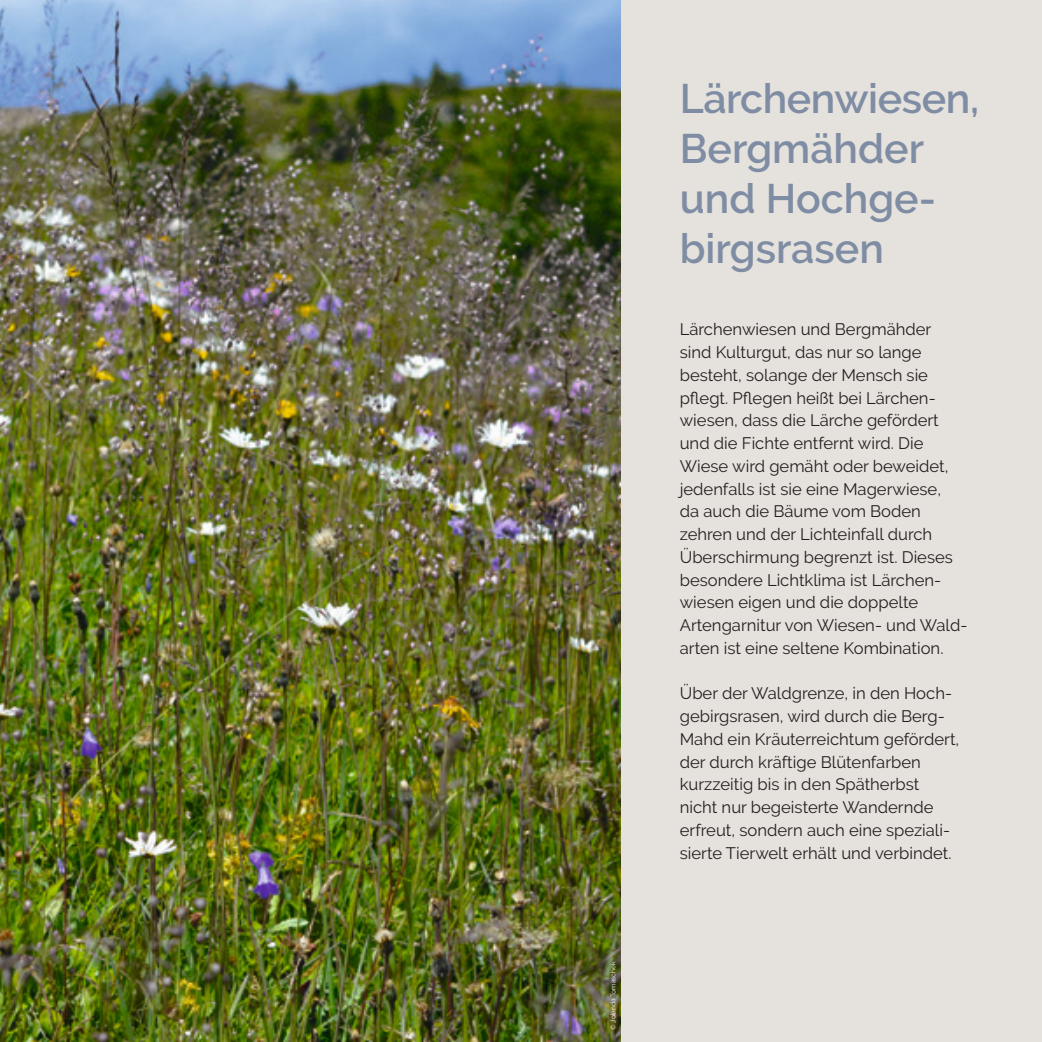
<style>
.page{position:relative;width:1042px;height:1042px;background:#fff}
.page>*{position:absolute;margin:0;border:0;box-sizing:border-box;transform-origin:0 0}
.t1{font:600 41.12px/49.9px "Raleway";color:#7f8da4}
.t2{font:16.62px/22.8px "Raleway";color:#231f20}
.t3{font:6.65px "Raleway";color:#fff}
</style>
<div class="page">
<div style="left:620px;top:0;width:422px;height:1042px;background:#e5e1dc"></div>
<img style="left:0;top:0;width:620px;height:1042px">
<p class="t3" style="left:609px;top:1029px;width:69px;rotate:-90deg">© Jolanda Tomaschek</p>
<h1 class="t1" style="left:680px;top:74px;width:301px">Lärchenwiesen,<br>Bergmähder und Hochge&shy;birgsrasen</h1>
<p class="t2" style="left:680px;top:318px;width:289px">Lärchenwiesen und Bergmähder<br>sind Kulturgut, das nur so lange besteht, solange der Mensch sie pflegt. Pflegen heißt bei Lärchen&shy;wiesen, dass die Lärche gefördert und die Fichte entfernt wird. Die Wiese wird gemäht oder beweidet, jedenfalls ist sie eine Magerwiese,<br>da auch die Bäume vom Boden zehren und der Lichteinfall durch Überschirmung begrenzt ist. Dieses besondere Lichtklima ist Lärchen&shy;wiesen eigen und die doppelte Artengarnitur von Wiesen- und Wald&shy;arten ist eine seltene Kombination.</p>
<p class="t2" style="left:680px;top:682px;width:281px">Über der Waldgrenze, in den Hoch&shy;gebirgsrasen, wird durch die Berg-Mahd ein Kräuterreichtum gefördert, der durch kräftige Blütenfarben kurzzeitig bis in den Spätherbst nicht nur begeisterte Wandernde erfreut, sondern auch eine speziali&shy;sierte Tierwelt erhält und verbindet.</p>
</div>
